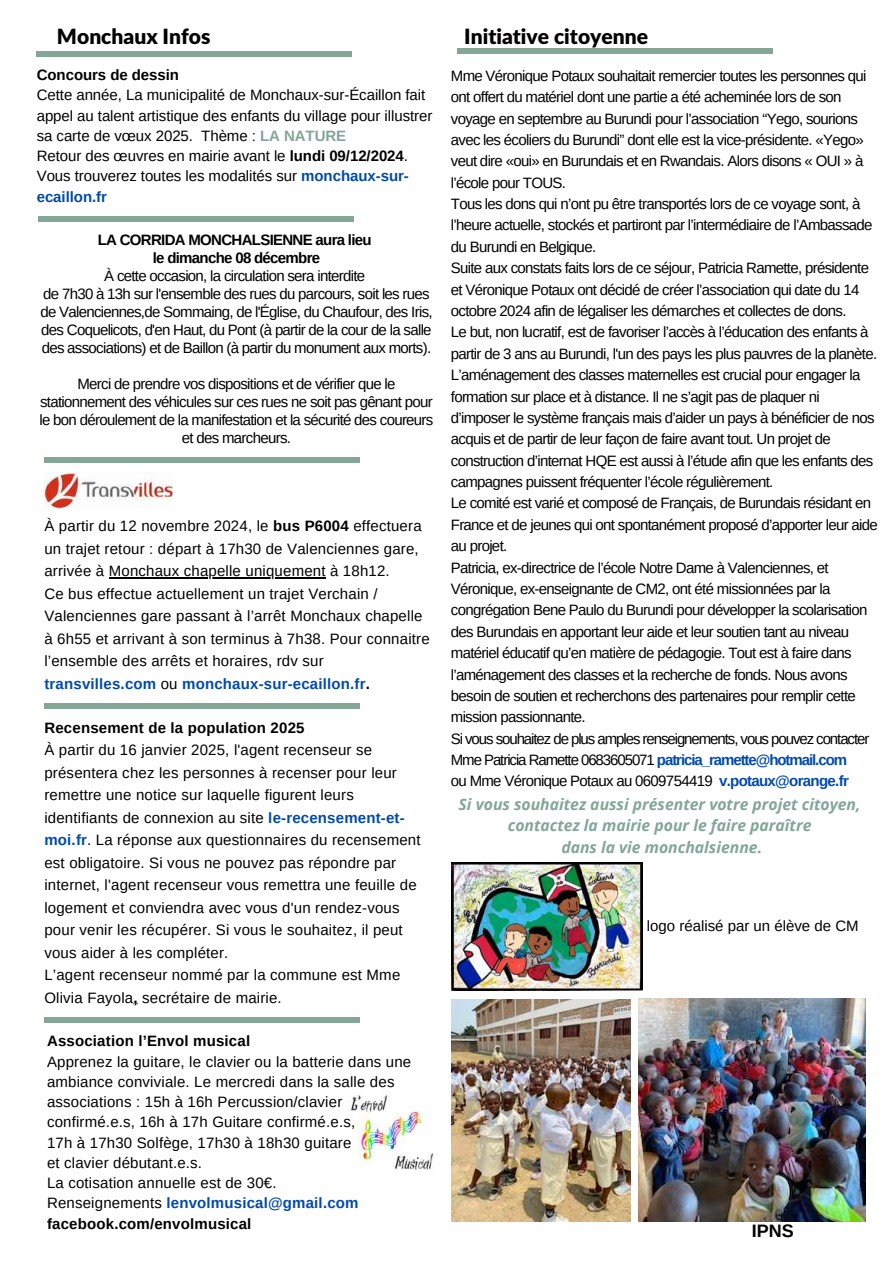
<style>
.page{position:relative;width:894px;height:1264px;background:#fff}
.page>*{position:absolute;margin:0;border:0;box-sizing:border-box;transform-origin:0 0}
.t1{font:900 21px "Lato Latin";color:#000}
.t2{font:700 18px "Arimo";color:#000}
.t3{font:italic 700 15.75px/21.3px "Open Sans";color:#83a697;text-align:center}
.t4{font:15px/21.3px "Arimo";letter-spacing:-.045em;color:#000;text-align:center}
.t5{font:15px/22.5px "Arimo";letter-spacing:.01em;color:#000}
.t6{font:15px/20.2px "Arimo";letter-spacing:-.005em;color:#000}
.t7{font:700 15px "Arimo";letter-spacing:-.005em;color:#000}
.t8{font:700 15px/18px "Arimo";letter-spacing:-.045em;color:#000;text-align:center}
.t9{font:15px "Arimo";color:#000}
.s1{font-weight:700;color:#83a697}
.s2{font-weight:700}
.s3{font-weight:700;color:#004aad}
</style>
<div class="page">
<div style="left:38px;top:216px;width:315px;height:5px;background:#83a697"></div>
<div style="left:37px;top:51px;width:315px;height:5px;background:#83a697"></div>
<div style="left:44px;top:457px;width:315px;height:5px;background:#83a697"></div>
<hr style="left:109px;top:577px;width:216px;height:1px;background:#000">
<img style="left:44px;top:473px;width:129px;height:36px">
<div style="left:44px;top:1017px;width:315px;height:5px;background:#83a697"></div>
<div style="left:44px;top:703px;width:315px;height:6px;background:#83a697"></div>
<div style="left:457px;top:48px;width:315px;height:6px;background:#83a697"></div>
<img style="left:638px;top:998px;width:227px;height:223px">
<img style="left:451px;top:999px;width:179px;height:222px">
<img style="left:350px;top:1095px;width:84px;height:75px">
<img style="left:451px;top:862px;width:191px;height:128px">
<h1 class="t1" style="left:57px;top:27px;width:155px">Monchaux Infos</h1>
<p class="t7" style="left:37px;top:66px;width:144px">Concours de dessin</p>
<p class="t6" style="left:37px;top:85px;width:397px">Cette année, La municipalité de Monchaux-sur-Écaillon fait appel au talent artistique des enfants du village pour illustrer sa carte de vœux 2025. Thème : <span class="s1">LA NATURE<br></span>Retour des œuvres en mairie avant le <span class="s2">lundi 09/12/2024</span>.<br>Vous trouverez toutes les modalités sur <span class="s3">monchaux-sur&shy;ecaillon.fr</span></p>
<p class="t8" style="left:98px;top:230px;width:275px">LA CORRIDA MONCHALSIENNE aura lieu le dimanche 08 décembre</p>
<p class="t4" style="left:40px;top:266px;width:393px;line-height:18px">À cette occasion, la circulation sera interdite<br>de 7h30 à 13h sur l'ensemble des rues du parcours, soit les rues de Valenciennes,de Sommaing, de l'Église, du Chaufour, des Iris, des Coquelicots, d'en Haut, du Pont (à partir de la cour de la salle des associations) et de Baillon (à partir du monument aux morts).</p>
<p class="t4" style="left:40px;top:374px;width:395px;line-height:18px">Merci de prendre vos dispositions et de vérifier que le stationnement des véhicules sur ces rues ne soit pas gênant pour le bon déroulement de la manifestation et la sécurité des coureurs et des marcheurs.</p>
<p class="t5" style="left:44px;top:515px;width:386px">À partir du 12 novembre 2024, le <span class="s2">bus P6004</span> effectuera un trajet retour : départ à 17h30 de Valenciennes gare, arrivée à Monchaux chapelle uniquement à 18h12.<br>Ce bus effectue actuellement un trajet Verchain / Valenciennes gare passant à l’arrêt Monchaux chapelle à 6h55 et arrivant à son terminus à 7h38. Pour connaitre l’ensemble des arrêts et horaires, rdv sur <span class="s3">transvilles.com</span> ou <span class="s3">monchaux-sur-ecaillon.fr</span><span class="s2">.</span></p>
<p class="t7" style="left:44px;top:719px;width:261px">Recensement de la population 2025</p>
<p class="t5" style="left:44px;top:738px;width:377px">À partir du 16 janvier 2025, l'agent recenseur se présentera chez les personnes à recenser pour leur remettre une notice sur laquelle figurent leurs identifiants de connexion au site <span class="s3">le-recensement-et&shy;moi.fr</span>. La réponse aux questionnaires du recensement est obligatoire. Si vous ne pouvez pas répondre par internet, l'agent recenseur vous remettra une feuille de logement et conviendra avec vous d'un rendez-vous pour venir les récupérer. Si vous le souhaitez, il peut vous aider à les compléter.<br>L’agent recenseur nommé par la commune est Mme Olivia Fayola<span class="s2">,</span> secrétaire de mairie.</p>
<p class="t7" style="left:47px;top:1032px;width:204px">Association l’Envol musical</p>
<p class="t5" style="left:47px;top:1051px;width:365px;line-height:20.2px">Apprenez la guitare, le clavier ou la batterie dans une ambiance conviviale. Le mercredi dans la salle des associations : 15h à 16h Percussion/clavier confirmé.e.s, 16h à 17h Guitare confirmé.e.s,<br>17h à 17h30 Solfège, 17h30 à 18h30 guitare<br>et clavier débutant.e.s.<br>La cotisation annuelle est de 30€.<br>Renseignements <span class="s3">lenvolmusical@gmail.com </span><span class="s2">facebook.com/envolmusical</span></p>
<h1 class="t1" style="left:464px;top:27px;width:185px">Initiative citoyenne</h1>
<p class="t4" style="left:450px;top:65px;width:428px;text-align:left">Mme Véronique Potaux souhaitait remercier toutes les personnes qui ont offert du matériel dont une partie a été acheminée lors de son voyage en septembre au Burundi pour l’association “Yego, sourions avec les écoliers du Burundi” dont elle est la vice-présidente. «Yego» veut dire «oui» en Burundais et en Rwandais. Alors disons « OUI » à l’école pour TOUS.<br>Tous les dons qui n’ont pu être transportés lors de ce voyage sont, à l’heure actuelle, stockés et partiront par l’intermédiaire de l’Ambassade du Burundi en Belgique.<br>Suite aux constats faits lors de ce séjour, Patricia Ramette, présidente et Véronique Potaux ont décidé de créer l’association qui date du 14 octobre 2024 afin de légaliser les démarches et collectes de dons.<br>Le but, non lucratif, est de favoriser l’accès à l’éducation des enfants à partir de 3 ans au Burundi, l'un des pays les plus pauvres de la planète.<br>L’aménagement des classes maternelles est crucial pour engager la formation sur place et à distance. Il ne s’agit pas de plaquer ni d’imposer le système français mais d’aider un pays à bénéficier de nos acquis et de partir de leur façon de faire avant tout. Un projet de construction d’internat HQE est aussi à l’étude afin que les enfants des campagnes puissent fréquenter l’école régulièrement.<br>Le comité est varié et composé de Français, de Burundais résidant en France et de jeunes qui ont spontanément proposé d’apporter leur aide au projet.<br>Patricia, ex-directrice de l’école Notre Dame à Valenciennes, et Véronique, ex-enseignante de CM2, ont été missionnées par la congrégation Bene Paulo du Burundi pour développer la scolarisation des Burundais en apportant leur aide et leur soutien tant au niveau matériel éducatif qu’en matière de pédagogie. Tout est à faire dans l’aménagement des classes et la recherche de fonds. Nous avons besoin de soutien et recherchons des partenaires pour remplir cette mission passionnante.<br>Si vous souhaitez de plus amples renseignements, vous pouvez contacter Mme Patricia Ramette 0683605071 <span class="s3">patricia_ramette@hotmail.com<br></span>ou Mme Véronique Potaux au 0609754419 <span class="s3">v.potaux@orange.fr</span></p>
<p class="t3" style="left:458px;top:793px;width:403px">Si vous souhaitez aussi présenter votre projet citoyen, contactez la mairie pour le faire paraître<br>dans la vie monchalsienne.</p>
<p class="t9" style="left:646px;top:917px;width:213px">logo réalisé par un élève de CM</p>
<p class="t2" style="left:751px;top:1220px;width:43px">IPNS</p>
</div>
